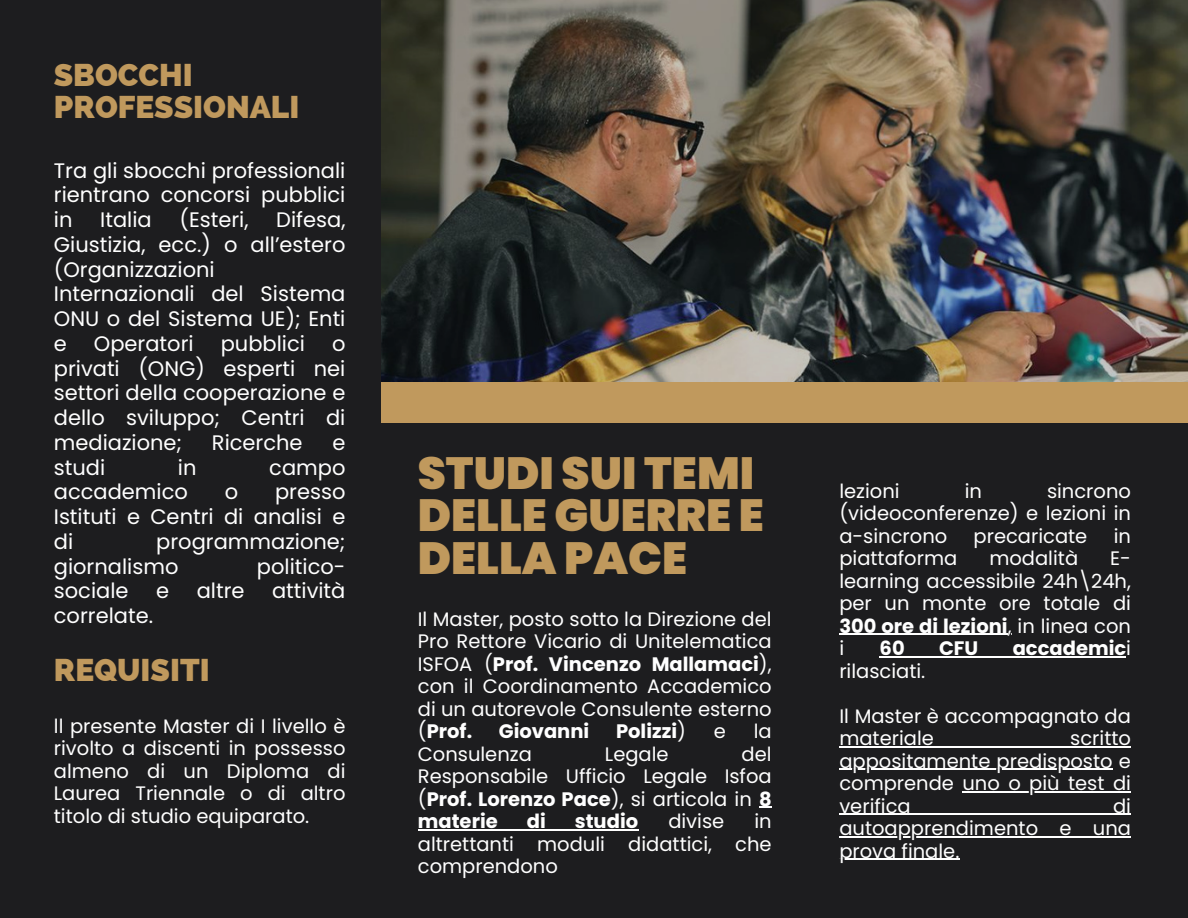
<style>
.page{position:relative;width:1188px;height:918px;background:#1d1d1f}
.page>*{position:absolute;margin:0;border:0;box-sizing:border-box;transform-origin:0 0}
.t1{font:900 45px/42.8px "Poppins";color:#c0995d}
.t2{font:800 31.5px "Raleway";color:#c0995d}
.t3{font:21px/24.8px "Poppins";color:#fff;text-align:justify}
.t4{font:19.5px/22.5px "Poppins";color:#fff;text-align:justify}
.t5{font:700 19.5px "Poppins";color:#fff}
.s1{font-weight:700}
.s2{font-weight:400}
</style>
<div class="page">
<img style="left:381px;top:0;width:807px;height:382px">
<div style="left:381px;top:382px;width:807px;height:41px;background:#c0995d"></div>
<svg style="left:759px;top:807px;width:13px;height:1px"></svg>
<hr style="left:418px;top:829px;width:220px;height:2px;background:#fff">
<hr style="left:839px;top:634px;width:169px;height:1px;background:#fff">
<hr style="left:880px;top:656px;width:246px;height:1px;background:#fff">
<hr style="left:839px;top:746px;width:292px;height:1px;background:#fff">
<hr style="left:839px;top:769px;width:274px;height:1px;background:#fff">
<hr style="left:962px;top:791px;width:169px;height:1px;background:#fff">
<hr style="left:839px;top:814px;width:292px;height:1px;background:#fff">
<hr style="left:839px;top:836px;width:292px;height:1px;background:#fff">
<hr style="left:839px;top:859px;width:120px;height:1px;background:#fff">
<p class="t2" style="left:54px;top:57px;width:140px">SBOCCHI</p>
<p class="t2" style="left:54px;top:88px;width:247px">PROFESSIONALI</p>
<p class="t3" style="left:54px;top:158px;width:293px">Tra gli sbocchi professionali rientrano concorsi pubblici in</p>
<p class="t3" style="left:100px;top:207px;width:53px">Italia</p>
<p class="t3" style="left:179px;top:207px;width:71px">(Esteri,</p>
<p class="t3" style="left:54px;top:207px;width:293px;text-align:left;text-indent:222px">Difesa,<br>Giustizia, ecc.) o all’estero (Organizzazioni<br>Internazionali del Sistema<br>ONU o del Sistema UE); Enti e</p>
<p class="t3" style="left:94px;top:331px;width:101px">Operatori</p>
<p class="t3" style="left:221px;top:331px;width:86px">pubblici</p>
<p class="t3" style="left:54px;top:331px;width:293px;text-indent:278px">o privati (ONG) esperti nei settori della cooperazione e dello sviluppo; Centri di mediazione;</p>
<p class="t3" style="left:212px;top:430px;width:92px">Ricerche</p>
<p class="t3" style="left:332px;top:430px;width:15px">e</p>
<p class="t3" style="left:54px;top:455px;width:53px">studi</p>
<p class="t3" style="left:178px;top:455px;width:20px">in</p>
<p class="t3" style="left:269px;top:455px;width:78px">campo</p>
<p class="t3" style="left:54px;top:480px;width:136px">accademico</p>
<p class="t3" style="left:225px;top:480px;width:15px">o</p>
<p class="t3" style="left:54px;top:480px;width:293px;text-indent:221px">presso Istituti e Centri di analisi e di</p>
<p class="t3" style="left:54px;top:529px;width:293px;text-indent:102px">programmazione; giornalismo</p>
<p class="t3" style="left:257px;top:554px;width:90px">politico-</p>
<p class="t3" style="left:54px;top:579px;width:76px">sociale</p>
<p class="t3" style="left:156px;top:579px;width:15px">e</p>
<p class="t3" style="left:197px;top:579px;width:49px">altre</p>
<p class="t3" style="left:272px;top:579px;width:75px">attività</p>
<p class="t3" style="left:54px;top:603px;width:101px">correlate.</p>
<p class="t2" style="left:54px;top:651px;width:157px">REQUISITI</p>
<p class="t4" style="left:54px;top:715px;width:293px">ll presente Master di I livello è rivolto a discenti in possesso almeno di un Diploma di Laurea Triennale o di altro titolo di studio equiparato.</p>
<p class="t1" style="left:418px;top:452px;width:347px">STUDI SUI TEMI<br>DELLE GUERRE E<br>DELLA PACE</p>
<p class="t4" style="left:418px;top:608px;width:355px">Il Master, posto sotto la Direzione del Pro Rettore Vicario di Unitelematica ISFOA (<span class="s1">Prof. Vincenzo Mallamaci</span>), con il Coordinamento Accademico di un autorevole Consulente esterno (<span class="s1">Prof.</span></p>
<p class="t5" style="left:499px;top:718px;width:92px">Giovanni</p>
<p class="t5" style="left:616px;top:718px;width:72px">Polizzi<span class="s2">)</span></p>
<p class="t4" style="left:714px;top:720px;width:14px">e</p>
<p class="t4" style="left:754px;top:720px;width:19px">la</p>
<p class="t4" style="left:418px;top:743px;width:116px">Consulenza</p>
<p class="t4" style="left:605px;top:743px;width:65px">Legale</p>
<p class="t4" style="left:418px;top:743px;width:355px;text-indent:324px">del Responsabile Ufficio Legale Isfoa (<span class="s1">Prof. Lorenzo Pace</span>), si articola in <span class="s1">8 materie</span></p>
<p class="t5" style="left:527px;top:808px;width:20px">di</p>
<p class="t5" style="left:575px;top:808px;width:65px">studio</p>
<p class="t4" style="left:668px;top:810px;width:57px">divise</p>
<p class="t4" style="left:418px;top:810px;width:355px;text-indent:337px">in altrettanti moduli didattici, che comprendono</p>
<p class="t4" style="left:839px;top:479px;width:293px;text-indent:208px">sincrono (videoconferenze) e lezioni in a-sincrono</p>
<p class="t4" style="left:839px;top:479px;width:62px">lezioni</p>
<p class="t4" style="left:965px;top:479px;width:19px">in</p>
<p class="t4" style="left:974px;top:524px;width:115px">precaricate</p>
<p class="t4" style="left:1114px;top:524px;width:19px">in</p>
<p class="t4" style="left:839px;top:547px;width:119px">piattaforma</p>
<p class="t4" style="left:989px;top:547px;width:90px">modalità</p>
<p class="t4" style="left:839px;top:547px;width:293px;text-indent:271px">E&shy;learning accessibile 24h\24h, per un monte ore totale di <span class="s1">300 ore di lezioni</span>, in linea con i</p>
<p class="t5" style="left:880px;top:635px;width:27px">60</p>
<p class="t5" style="left:939px;top:635px;width:41px">CFU</p>
<p class="t5" style="left:1013px;top:635px;width:120px">accademic<span class="s2">i</span></p>
<p class="t4" style="left:839px;top:659px;width:88px">rilasciati.</p>
<p class="t4" style="left:839px;top:704px;width:293px">Il Master è accompagnato da materiale</p>
<p class="t4" style="left:839px;top:727px;width:293px;text-indent:231px">scritto appositamente predisposto e comprende uno o più test di verifica</p>
<p class="t4" style="left:839px;top:794px;width:293px;text-indent:274px">di autoapprendimento e una prova finale.</p>
</div>
